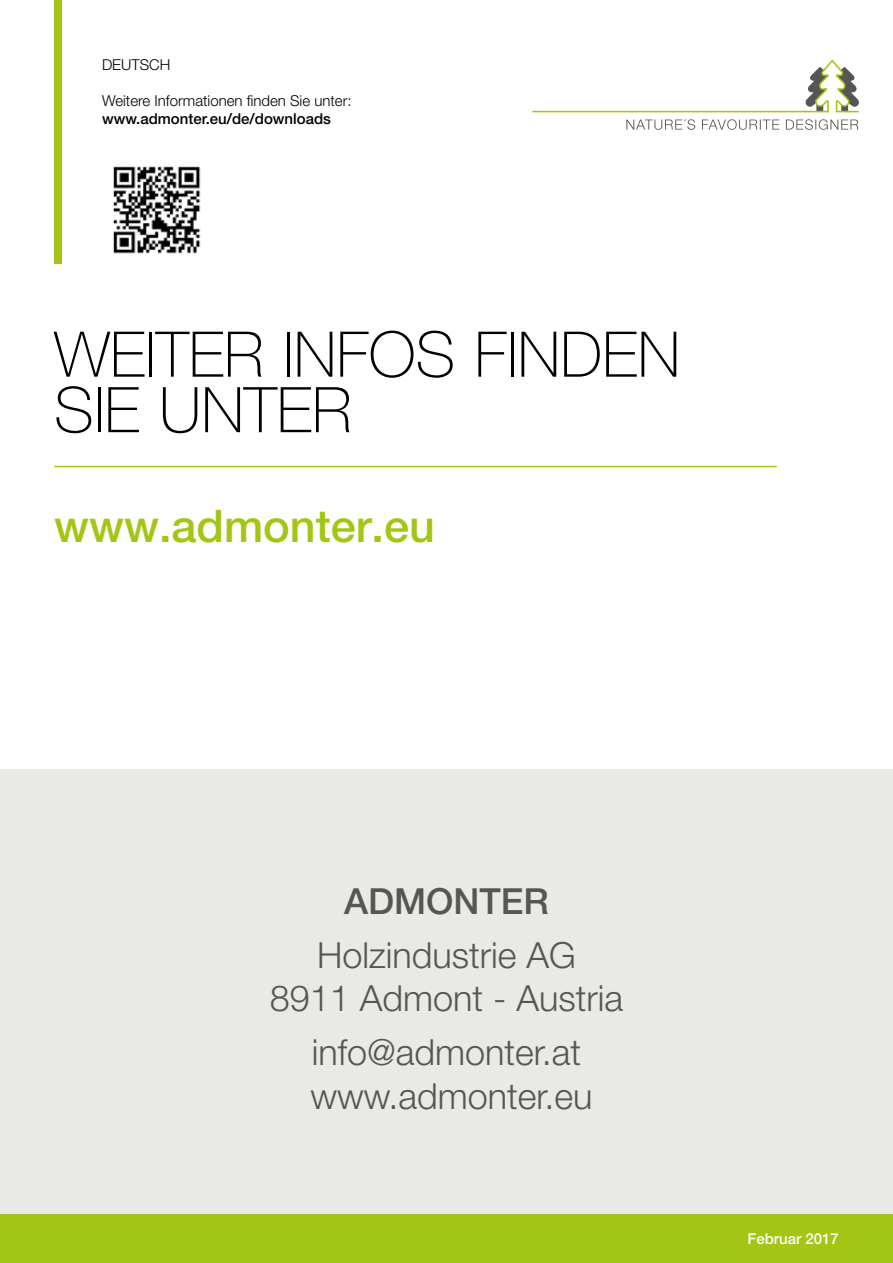
<style>
.page{position:relative;width:893px;height:1263px;background:#fff}
.page>*{position:absolute;margin:0;border:0;box-sizing:border-box;transform-origin:0 0}
.t1{font:100 63px/55.5px "Helvetica Neue LT Pro";color:#000}
.t2{font:500 45px "Helvetica Neue LT Pro";color:#a2c613}
.t3{font:300 36px/43.2px "Helvetica Neue LT Pro";color:#565656;text-align:center}
.t4{font:500 36px "Helvetica Neue LT Pro";color:#565656}
.t5{font:300 15px "Helvetica Neue LT Pro";color:#000}
.t6{font:500 15px "Helvetica Neue LT Pro";color:#000}
.t7{font:500 15px "Helvetica Neue LT Pro";color:#fff}
</style>
<div class="page">
<div style="left:0;top:769px;width:893px;height:459px;background:#e9eae5"></div>
<div style="left:0;top:1214px;width:893px;height:49px;background:#a2c613"></div>
<svg style="left:626px;top:119px;width:232px;height:11px"></svg>
<svg style="left:532px;top:59px;width:327px;height:54px"></svg>
<div style="left:54px;top:0;width:7px;height:264px;background:#a2c613"></div>
<hr style="left:55px;top:466px;width:721px;height:1px;background:#a2c613">
<img style="left:113px;top:166px;width:88px;height:88px">
<p class="t5" style="left:102px;top:56px;width:70px">DEUTSCH</p>
<p class="t5" style="left:102px;top:92px;width:251px">Weitere Informationen finden Sie unter:</p>
<p class="t6" style="left:102px;top:110px;width:230px">www.admonter.eu/de/downloads</p>
<h1 class="t1" style="left:54px;top:326px;width:628px">WEITER INFOS FINDEN<br>SIE UNTER</h1>
<p class="t2" style="left:54px;top:499px;width:382px">www.admonter.eu</p>
<p class="t4" style="left:344px;top:880px;width:206px">ADMONTER</p>
<p class="t3" style="left:270px;top:933px;width:355px">Holzindustrie AG<br>8911 Admont - Austria</p>
<p class="t3" style="left:310px;top:1030px;width:284px;text-align:left">info@admonter.at www.admonter.eu</p>
<p class="t7" style="left:747px;top:1229px;width:93px">Februar 2017</p>
</div>
